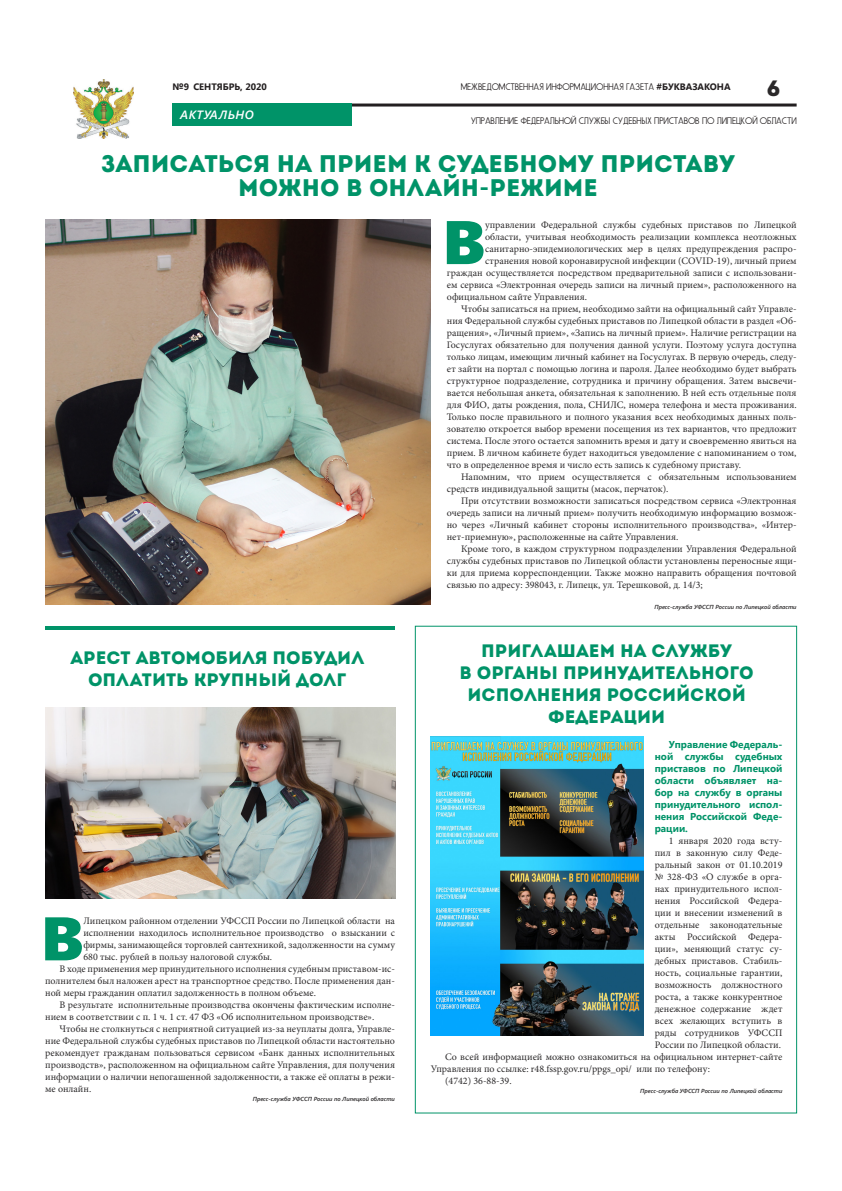
<style>
.page{position:relative;width:842px;height:1191px;background:#fff}
.page>*{position:absolute;margin:0;border:0;box-sizing:border-box;transform-origin:0 0}
.ПОДЗАГОЛОВОК{font:61.4px "Segoe UI Black";color:#009368}
.ПОДЗАГОЛОВОК-2{font:24px "Intro";color:#009368}
.t1{font:22px "Intro";color:#2b292a}
.ПОДЗАГОЛОВОК-3{font:18px/22px "Intro";color:#009368;text-align:center}
.ПОДЗАГОЛОВОК-4{font:italic 600 12px "Segoe UI";letter-spacing:.035em;color:#fff}
.ПОДЗАГОЛОВОК-5{font:10px/12px "Minion Pro";color:#2b292a;text-align:justify}
.ПОДЗАГОЛОВОК-6{font:700 10px/12px "Segoe UI";color:#009368;text-align:justify}
.t2{font:9.3px "Fundamental Brigade Scvhlank";color:#231f20}
.t3{font:700 9.3px "Segoe UI";color:#231f20}
.ПОДЗАГОЛОВОК-7{font:italic 600 5.8px "Segoe UI";color:#2b292a}
.s1{font-family:"Segoe UI";font-weight:700}
.s2{font-family:"Roboto";font-weight:700}
</style>
<div class="page">
<hr style="left:172px;top:103px;width:625px;height:3px;background:#231f20">
<div style="left:172px;top:103px;width:180px;height:23px;background:#009368"></div>
<img style="left:74px;top:79px;width:60px;height:59px">
<hr style="left:45px;top:627px;width:350px;height:3px;background:#009368">
<img style="left:431px;top:737px;width:212px;height:298px">
<img style="left:45px;top:220px;width:386px;height:384px">
<img style="left:45px;top:707px;width:350px;height:191px">
<p class="t3" style="left:172px;top:80px;width:96px">№9 СЕНТЯБРЬ, 2020</p>
<p class="t2" style="left:461px;top:82px;width:271px">МЕЖВЕДОМСТВЕННАЯ ИНФОРМАЦИОННАЯ ГАЗЕТА <span class="s1">#БУКВАЗАКОНА</span></p>
<h3 class="t1" style="left:767px;top:75px;width:15px">6</h3>
<p class="t2" style="left:471px;top:115px;width:327px">УПРАВЛЕНИЕ ФЕДЕРАЛЬНОЙ СЛУЖБЫ СУДЕБНЫХ ПРИСТАВОВ ПО ЛИПЕЦКОЙ ОБЛАСТИ</p>
<p class="ПОДЗАГОЛОВОК-4" style="left:180px;top:106px;width:75px">АКТУАЛЬНО</p>
<p class="ПОДЗАГОЛОВОК-2" style="left:101px;top:149px;width:636px">Записаться на прием к судебному приставу</p>
<p class="ПОДЗАГОЛОВОК-2" style="left:238px;top:173px;width:361px">можно в онлайн<span class="s2">-</span>режиме</p>
<p class="ПОДЗАГОЛОВОК-3" style="left:70px;top:646px;width:295px">Арест автомобиля побудил оплатить крупный долг</p>
<p class="ПОДЗАГОЛОВОК" style="left:41px;top:894px;width:44px">В</p>
<p class="ПОДЗАГОЛОВОК-5" style="left:83px;top:915px;width:313px">Липецком районном отделении УФССП России по Липецкой области на исполнении находилось исполнительное производство о взыскании с фирмы, занимающейся торговлей сантехникой, задолженности на сумму 680 тыс. рублей в пользу налоговой службы.</p>
<p class="ПОДЗАГОЛОВОК-5" style="left:45px;top:963px;width:351px;text-indent:14px">В ходе применения мер принудительного исполнения судебным приставом-ис&shy;полнителем был наложен арест на транспортное средство. После применения дан&shy;ной меры гражданин оплатил задолженность в полном объеме.</p>
<p class="ПОДЗАГОЛОВОК-5" style="left:45px;top:999px;width:351px;text-indent:14px">В результате исполнительные производства окончены фактическим исполне&shy;нием в соответствии с п. 1 ч. 1 ст. 47 ФЗ «Об исполнительном производстве».</p>
<p class="ПОДЗАГОЛОВОК-5" style="left:45px;top:1023px;width:351px;text-indent:14px">Чтобы не столкнуться с неприятной ситуацией из-за неуплаты долга, Управле&shy;ние Федеральной службы судебных приставов по Липецкой области настоятельно рекомендует гражданам пользоваться сервисом «Банк данных исполнительных производств», расположенном на официальном сайте Управления, для получения информации о наличии непогашенной задолженности, а также её оплаты в режи&shy;ме онлайн.</p>
<p class="ПОДЗАГОЛОВОК-7" style="left:253px;top:1095px;width:144px">Пресс-служба УФССП России по Липецкой области</p>
<p class="ПОДЗАГОЛОВОК" style="left:443px;top:198px;width:44px">В</p>
<p class="ПОДЗАГОЛОВОК-5" style="left:485px;top:219px;width:313px">управлении Федеральной службы судебных приставов по Липецкой</p>
<p class="ПОДЗАГОЛОВОК-5" style="left:485px;top:231px;width:313px">области, учитывая необходимость реализации комплекса неотложных</p>
<p class="ПОДЗАГОЛОВОК-5" style="left:485px;top:243px;width:313px">санитарно-эпидемиологических мер в целях предупреждения распро-</p>
<p class="ПОДЗАГОЛОВОК-5" style="left:485px;top:255px;width:313px">странения новой коронавирусной инфекции (COVID-19), личный прием</p>
<p class="ПОДЗАГОЛОВОК-5" style="left:447px;top:267px;width:351px">граждан осуществляется посредством предварительной записи с использовани-</p>
<p class="ПОДЗАГОЛОВОК-5" style="left:447px;top:279px;width:351px">ем сервиса «Электронная очередь записи на личный прием», расположенного на</p>
<p class="ПОДЗАГОЛОВОК-5" style="left:447px;top:291px;width:142px">официальном сайте Управления.</p>
<p class="ПОДЗАГОЛОВОК-5" style="left:447px;top:303px;width:351px;text-indent:14px">Чтобы записаться на прием, необходимо зайти на официальный сайт Управле&shy;ния Федеральной службы судебных приставов по Липецкой области в раздел «Об&shy;ращения», «Личный прием», «Запись на личный прием». Наличие регистрации на Госуслугах обязательно для получения данной услуги. Поэтому услуга доступна только лицам, имеющим личный кабинет на Госуслугах. В первую очередь, следу&shy;ет зайти на портал с помощью логина и пароля. Далее необходимо будет выбрать структурное подразделение, сотрудника и причину обращения. Затем высвечи&shy;вается небольшая анкета, обязательная к заполнению. В ней есть отдельные поля для ФИО, даты рождения, пола, СНИЛС, номера телефона и места проживания.<br>Только после правильного и полного указания всех необходимых данных поль&shy;зователю откроется выбор времени посещения из тех вариантов, что предложит система. После этого остается запомнить время и дату и своевременно явиться на прием. В личном кабинете будет находиться уведомление с напоминанием о том, что в определенное время и число есть запись к судебному приставу.</p>
<p class="ПОДЗАГОЛОВОК-5" style="left:447px;top:471px;width:351px;text-indent:14px">Напомним, что прием осуществляется c обязательным использованием средств индивидуальной защиты (масок, перчаток).</p>
<p class="ПОДЗАГОЛОВОК-5" style="left:447px;top:495px;width:351px;text-indent:14px">При отсутствии возможности записаться посредством сервиса «Электронная очередь записи на личный прием» получить необходимую информацию возмож&shy;но через «Личный кабинет стороны исполнительного производства», «Интер&shy;нет-приемную», расположенные на сайте Управления.</p>
<p class="ПОДЗАГОЛОВОК-5" style="left:447px;top:543px;width:351px;text-indent:14px">Кроме того, в каждом структурном подразделении Управления Федеральной службы судебных приставов по Липецкой области установлены переносные ящи&shy;ки для приема корреспонденции. Также можно направить обращения почтовой связью по адресу: 398043, г. Липецк, ул. Терешковой, д. 14/3;</p>
<p class="ПОДЗАГОЛОВОК-7" style="left:654px;top:603px;width:144px">Пресс-служба УФССП России по Липецкой области</p>
<p class="ПОДЗАГОЛОВОК-3" style="left:481px;top:639px;width:252px">Приглашаем на службу</p>
<p class="ПОДЗАГОЛОВОК-3" style="left:459px;top:661px;width:296px">в органы принудительного исполнения Российской<br>Федерации</p>
<p class="ПОДЗАГОЛОВОК-6" style="left:655px;top:738px;width:129px;text-indent:14px">Управление Федераль&shy;ной службы судебных приставов по Липецкой области объявляет на&shy;бор на службу в органы принудительного испол&shy;нения Российской Феде&shy;рации.</p>
<p class="ПОДЗАГОЛОВОК-5" style="left:655px;top:835px;width:129px;text-indent:14px">1 января 2020 года всту&shy;пил в законную силу Феде&shy;ральный закон от 01.10.2019 № 328-ФЗ «О службе в орга&shy;нах принудительного испол&shy;нения Российской Федера&shy;ции и внесении изменений в отдельные законодательные акты Российской Федера&shy;ции», меняющий статус су&shy;дебных приставов. Стабиль&shy;ность, социальные гарантии, возможность должностного роста, а также конкурентное денежное содержание ждет всех желающих вступить в ряды сотрудников УФССП России по Липецкой области.</p>
<p class="ПОДЗАГОЛОВОК-5" style="left:431px;top:1051px;width:353px;text-indent:14px">Со всей информацией можно ознакомиться на официальном интернет-сайте<br>Управления по ссылке: r48.fssp.gov.ru/ppgs_opi/ или по телефону:</p>
<p class="ПОДЗАГОЛОВОК-5" style="left:445px;top:1075px;width:68px">(4742) 36-88-39.</p>
<p class="ПОДЗАГОЛОВОК-7" style="left:640px;top:1086px;width:144px">Пресс-служба УФССП России по Липецкой области</p>
</div>
